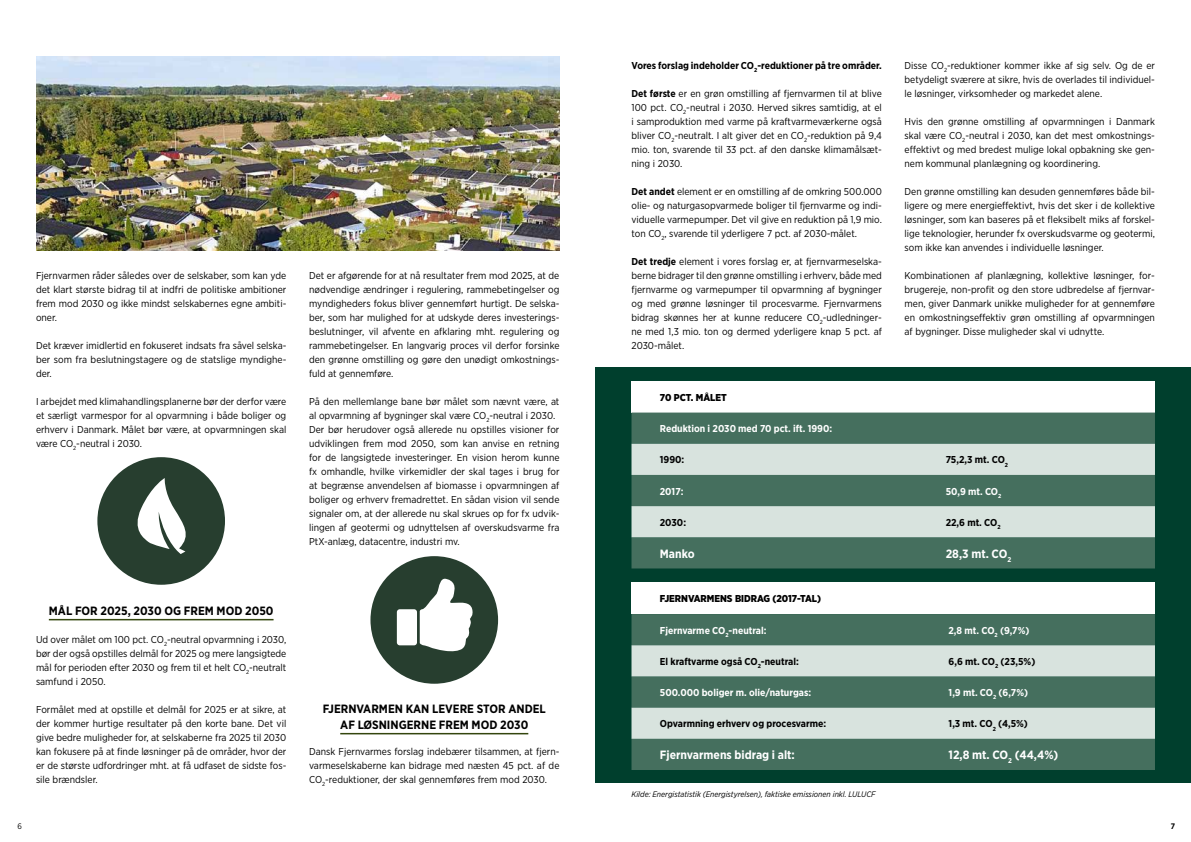
<style>
.page{position:relative;width:1191px;height:842px;background:#fff}
.page>*{position:absolute;margin:0;border:0;box-sizing:border-box;transform-origin:0 0}
.t1{font:700 12px/16px "Gotham Narrow";color:#000;text-align:center}
.t2{font:700 12px "Gotham Narrow";color:#fff}
.t3{font:10px/14px "Gotham Narrow";color:#000;text-align:justify}
.t4{font:700 10px "Gotham Narrow";color:#000}
.t5{font:700 10px "Gotham Narrow";color:#fff}
.t6{font:900 10px "Gotham Narrow";color:#000}
.t7{font:italic 8px "Gotham Narrow";color:#000}
.t8{font:8px "Gotham Narrow";color:#000}
.t9{font:700 8px "Gotham Narrow";color:#000}
.s1{font-weight:700}
</style>
<div class="page">
<div style="left:595px;top:367px;width:596px;height:415px;background:#003f2d"></div>
<hr style="left:49px;top:613px;width:224px;height:1px;background:#f8f8f9">
<hr style="left:49px;top:619px;width:224px;height:1px;background:#34460e">
<hr style="left:340px;top:727px;width:188px;height:1px;background:#f8f8f9">
<hr style="left:340px;top:733px;width:188px;height:1px;background:#34460e">
<div style="left:97px;top:457px;width:128px;height:128px;background:#273e2f;border-radius:50%"></div>
<svg style="left:137px;top:478px;width:49px;height:76px"></svg>
<div style="left:370px;top:556px;width:128px;height:128px;background:#273e2f;border-radius:50%"></div>
<div style="left:397px;top:609px;width:20px;height:36px;background:#fff;border-radius:3px"></div>
<svg style="left:420px;top:579px;width:53px;height:73px"></svg>
<img style="left:36px;top:57px;width:523px;height:194px">
<div style="left:631px;top:381px;width:524px;height:32px;background:#fff"></div>
<div style="left:631px;top:413px;width:524px;height:155px;background:#456f5e"></div>
<svg style="left:631px;top:444px;width:524px;height:93px;background:#a5bbb2"></svg>
<div style="left:631px;top:583px;width:524px;height:31px;background:#fff"></div>
<div style="left:631px;top:614px;width:524px;height:156px;background:#456f5e"></div>
<svg style="left:631px;top:645px;width:524px;height:94px;background:#a5bbb1"></svg>
<p class="t3" style="left:36px;top:268px;width:252px">Fjernvarmen råder således over de selskaber, som kan yde det klart største bidrag til at indfri de politiske ambitioner frem mod 2030 og ikke mindst selskabernes egne ambiti&shy;oner.</p>
<p class="t3" style="left:36px;top:338px;width:252px">Det kræver imidlertid en fokuseret indsats fra såvel selska&shy;ber som fra beslutningstagere og de statslige myndighe&shy;der.</p>
<p class="t3" style="left:36px;top:394px;width:252px">I arbejdet med klimahandlingsplanerne bør der derfor være et særligt varmespor for al opvarmning i både boliger og erhverv i Danmark. Målet bør være, at opvarmningen skal være CO<sub>2</sub>-neutral i 2030.</p>
<p class="t3" style="left:309px;top:268px;width:252px">Det er afgørende for at nå resultater frem mod 2025, at de nødvendige ændringer i regulering, rammebetingelser og myndigheders fokus bliver gennemført hurtigt. De selska&shy;ber, som har mulighed for at udskyde deres investerings&shy;beslutninger, vil afvente en afklaring mht. regulering og rammebetingelser. En langvarig proces vil derfor forsinke den grønne omstilling og gøre den unødigt omkostnings&shy;fuld at gennemføre.</p>
<p class="t3" style="left:309px;top:394px;width:252px;text-align:left">På den mellemlange bane bør målet som nævnt være, at al opvarmning af bygninger skal være CO<sub>2</sub>-neutral i 2030.<br>Der bør herudover også allerede nu opstilles visioner for udviklingen frem mod 2050, som kan anvise en retning for de langsigtede investeringer. En vision herom kunne fx omhandle, hvilke virkemidler der skal tages i brug for at begrænse anvendelsen af biomasse i opvarmningen af boliger og erhverv fremadrettet. En sådan vision vil sende signaler om, at der allerede nu skal skrues op for fx udvik&shy;lingen af geotermi og udnyttelsen af overskudsvarme fra PtX-anlæg, datacentre, industri mv.</p>
<p class="t1" style="left:49px;top:602px;width:226px">MÅL FOR 2025, 2030 OG FREM MOD 2050</p>
<p class="t3" style="left:36px;top:632px;width:252px">Ud over målet om 100 pct. CO<sub>2</sub>-neutral opvarmning i 2030, bør der også opstilles delmål for 2025 og mere langsigtede mål for perioden efter 2030 og frem til et helt CO<sub>2</sub>-neutralt samfund i 2050.</p>
<p class="t3" style="left:36px;top:702px;width:252px">Formålet med at opstille et delmål for 2025 er at sikre, at der kommer hurtige resultater på den korte bane. Det vil give bedre muligheder for, at selskaberne fra 2025 til 2030 kan fokusere på at finde løsninger på de områder, hvor der er de største udfordringer mht. at få udfaset de sidste fos&shy;sile brændsler.</p>
<p class="t1" style="left:323px;top:700px;width:225px">FJERNVARMEN KAN LEVERE STOR ANDEL<br>AF LØSNINGERNE FREM MOD 2030</p>
<p class="t3" style="left:309px;top:744px;width:252px">Dansk Fjernvarmes forslag indebærer tilsammen, at fjern&shy;varmeselskaberne kan bidrage med næsten 45 pct. af de CO<sub>2</sub>-reduktioner, der skal gennemføres frem mod 2030.</p>
<p class="t4" style="left:631px;top:59px;width:252px">Vores forslag indeholder CO<sub>2</sub>-reduktioner på tre områder.</p>
<p class="t3" style="left:631px;top:86px;width:252px"><span class="s1">Det første</span> er en grøn omstilling af fjernvarmen til at blive 100 pct. CO<sub>2</sub>-neutral i 2030. Herved sikres samtidig, at el i samproduktion med varme på kraftvarmeværkerne også bliver CO<sub>2</sub>-neutralt. I alt giver det en CO<sub>2</sub>-reduktion på 9,4 mio. ton, svarende til 33 pct. af den danske klimamålsæt&shy;ning i 2030.</p>
<p class="t3" style="left:631px;top:184px;width:252px"><span class="s1">Det andet</span> element er en omstilling af de omkring 500.000 olie- og naturgasopvarmede boliger til fjernvarme og indi&shy;viduelle varmepumper. Det vil give en reduktion på 1,9 mio. ton CO<sub>2</sub>, svarende til yderligere 7 pct. af 2030-målet.</p>
<p class="t3" style="left:631px;top:254px;width:252px"><span class="s1">Det tredje</span> element i vores forslag er, at fjernvarmeselska&shy;berne bidrager til den grønne omstilling i erhverv, både med fjernvarme og varmepumper til opvarmning af bygninger og med grønne løsninger til procesvarme. Fjernvarmens bidrag skønnes her at kunne reducere CO<sub>2</sub>-udledninger&shy;ne med 1,3 mio. ton og dermed yderligere knap 5 pct. af 2030-målet.</p>
<p class="t3" style="left:904px;top:58px;width:252px">Disse CO<sub>2</sub>-reduktioner kommer ikke af sig selv. Og de er betydeligt sværere at sikre, hvis de overlades til individuel&shy;le løsninger, virksomheder og markedet alene.</p>
<p class="t3" style="left:904px;top:114px;width:252px">Hvis den grønne omstilling af opvarmningen i Danmark skal være CO<sub>2</sub>-neutral i 2030, kan det mest omkostnings&shy;effektivt og med bredest mulige lokal opbakning ske gen&shy;nem kommunal planlægning og koordinering.</p>
<p class="t3" style="left:904px;top:184px;width:252px">Den grønne omstilling kan desuden gennemføres både bil&shy;ligere og mere energieffektivt, hvis det sker i de kollektive løsninger, som kan baseres på et fleksibelt miks af forskel&shy;lige teknologier, herunder fx overskudsvarme og geotermi, som ikke kan anvendes i individuelle løsninger.</p>
<p class="t3" style="left:904px;top:268px;width:252px">Kombinationen af planlægning, kollektive løsninger, for&shy;brugereje, non-profit og den store udbredelse af fjernvar&shy;men, giver Danmark unikke muligheder for at gennemføre en omkostningseffektiv grøn omstilling af opvarmningen af bygninger. Disse muligheder skal vi udnytte.</p>
<p class="t6" style="left:660px;top:391px;width:68px">70 PCT. MÅLET</p>
<p class="t5" style="left:660px;top:422px;width:174px">Reduktion i 2030 med 70 pct. ift. 1990:</p>
<p class="t4" style="left:660px;top:453px;width:26px">1990:</p>
<p class="t4" style="left:945px;top:453px;width:64px">75,2,3 mt. CO<sub>2</sub></p>
<p class="t5" style="left:660px;top:485px;width:25px">2017:</p>
<p class="t5" style="left:945px;top:485px;width:57px">50,9 mt. CO<sub>2</sub></p>
<p class="t4" style="left:660px;top:516px;width:28px">2030:</p>
<p class="t4" style="left:945px;top:516px;width:56px">22,6 mt. CO<sub>2</sub></p>
<p class="t2" style="left:660px;top:546px;width:36px">Manko</p>
<p class="t2" style="left:945px;top:546px;width:67px">28,3 mt. CO<sub>2</sub></p>
<p class="t6" style="left:660px;top:592px;width:163px">FJERNVARMENS BIDRAG (2017-TAL)</p>
<p class="t5" style="left:660px;top:624px;width:108px">Fjernvarme CO<sub>2</sub>-neutral:</p>
<p class="t5" style="left:948px;top:624px;width:82px">2,8 mt. CO<sub>2</sub> (9,7%)</p>
<p class="t4" style="left:660px;top:655px;width:140px">El kraftvarme også CO<sub>2</sub>-neutral:</p>
<p class="t4" style="left:948px;top:655px;width:88px">6,6 mt. CO<sub>2</sub> (23,5%)</p>
<p class="t5" style="left:660px;top:686px;width:153px">500.000 boliger m. olie/naturgas:</p>
<p class="t5" style="left:948px;top:686px;width:81px">1,9 mt. CO<sub>2</sub> (6,7%)</p>
<p class="t4" style="left:660px;top:717px;width:168px">Opvarmning erhverv og procesvarme:</p>
<p class="t4" style="left:948px;top:717px;width:81px">1,3 mt. CO<sub>2</sub> (4,5%)</p>
<p class="t2" style="left:660px;top:747px;width:137px">Fjernvarmens bidrag i alt:</p>
<p class="t2" style="left:948px;top:747px;width:111px">12,8 mt. CO<sub>2</sub> (44,4%)</p>
<p class="t7" style="left:631px;top:789px;width:246px">Kilde: Energistatistik (Energistyrelsen), faktiske emissionen inkl. LULUCF</p>
<p class="t8" style="left:18px;top:821px;width:6px">6</p>
<p class="t9" style="left:1171px;top:820px;width:6px">7</p>
</div>
